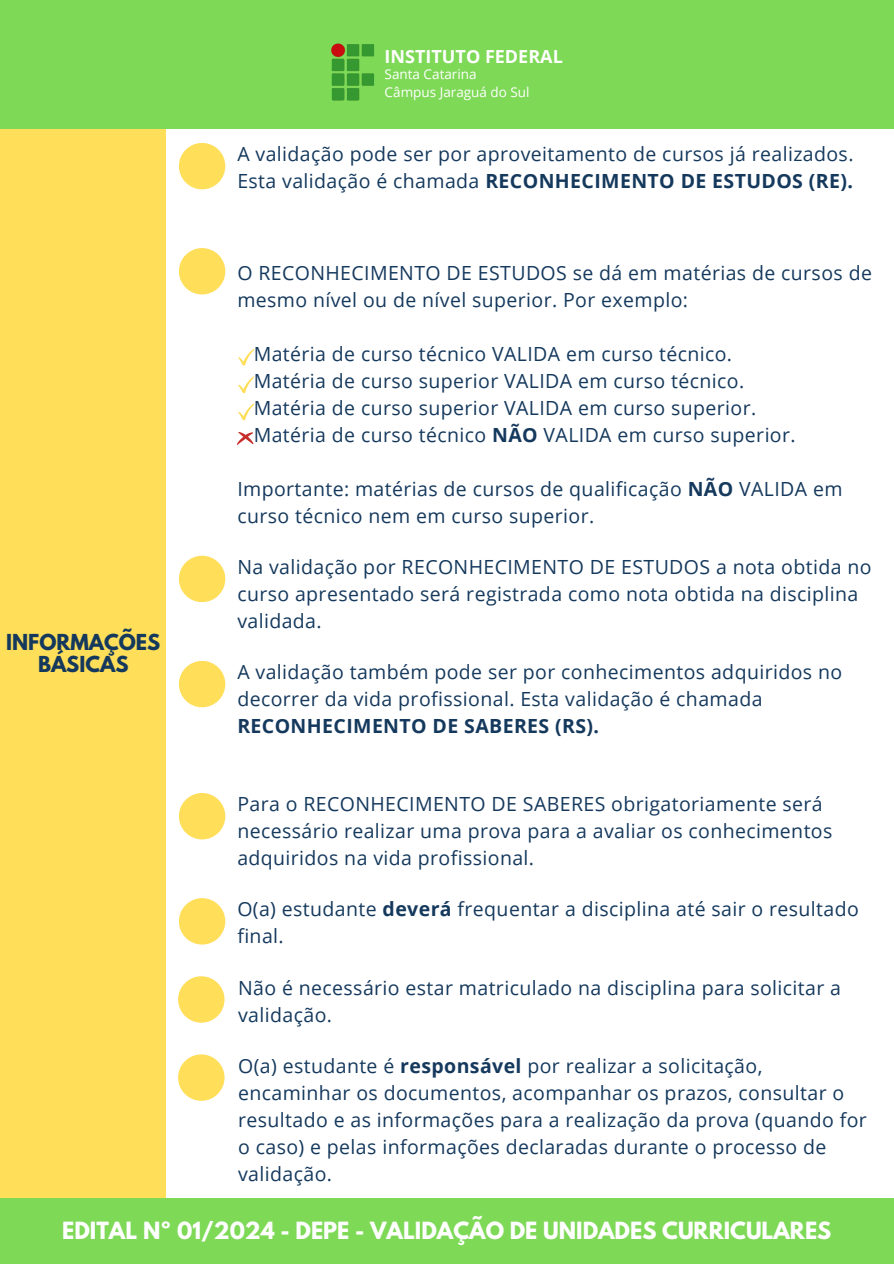
<style>
.page{position:relative;width:894px;height:1264px;background:#fff}
.page>*{position:absolute;margin:0;border:0;box-sizing:border-box;transform-origin:0 0}
.t1{font:700 21px "League Spartan";color:#fff}
.t2{font:19.5px/27px "Open Sans";letter-spacing:.02em;color:#15395d}
.t3{font:700 19.5px/22.5px "League Spartan";color:#15395d;text-align:center}
.t4{font:700 18px "Open Sans";color:#fff}
.t5{font:13.5px "Open Sans";color:#fff}
.s1{font-weight:700}
</style>
<div class="page">
<div style="left:0;top:102px;width:166px;height:1118px;background:#ffde59"></div>
<div style="left:0;top:1198px;width:893px;height:65px;background:#7ed957"></div>
<div style="left:0;top:0;width:893px;height:128px;background:#7ed957"></div>
<img style="left:331px;top:43px;width:44px;height:58px">
<div style="left:179px;top:248px;width:46px;height:46px;background:#ffde59;border-radius:50%"></div>
<svg style="left:238px;top:349px;width:16px;height:16px"></svg>
<svg style="left:238px;top:376px;width:16px;height:17px"></svg>
<svg style="left:238px;top:403px;width:16px;height:17px"></svg>
<svg style="left:237px;top:432px;width:17px;height:14px"></svg>
<div style="left:179px;top:143px;width:46px;height:46px;background:#ffde59;border-radius:50%"></div>
<div style="left:179px;top:661px;width:46px;height:46px;background:#ffde59;border-radius:50%"></div>
<div style="left:178px;top:976px;width:46px;height:46px;background:#ffde59;border-radius:50%"></div>
<div style="left:178px;top:1054px;width:46px;height:46px;background:#ffde59;border-radius:50%"></div>
<div style="left:179px;top:898px;width:46px;height:46px;background:#ffde59;border-radius:50%"></div>
<div style="left:179px;top:793px;width:46px;height:46px;background:#ffde59;border-radius:50%"></div>
<div style="left:179px;top:555px;width:46px;height:47px;background:#ffde59;border-radius:50%"></div>
<p class="t4" style="left:384px;top:43px;width:180px">INSTITUTO FEDERAL</p>
<h3 class="t5" style="left:384px;top:64px;width:93px">Santa Catarina</h3>
<p class="t5" style="left:384px;top:82px;width:146px">Câmpus Jaraguá do Sul</p>
<p class="t2" style="left:237px;top:140px;width:617px">A validação pode ser por aproveitamento de cursos já realizados.<br>Esta validação é chamada <span class="s1">RECONHECIMENTO DE ESTUDOS (RE).</span></p>
<h2 class="t3" style="left:6px;top:633px;width:156px">INFORMAÇÕES<br>BÁSICAS</h2>
<h1 class="t2" style="left:237px;top:259px;width:636px">O RECONHECIMENTO DE ESTUDOS se dá em matérias de cursos de mesmo nível ou de nível superior. Por exemplo:</h1>
<h2 class="t2" style="left:254px;top:340px;width:543px">Matéria de curso técnico VALIDA em curso técnico.<br>Matéria de curso superior VALIDA em curso técnico.<br>Matéria de curso superior VALIDA em curso superior.<br>Matéria de curso técnico <span class="s1">NÃO</span> VALIDA em curso superior.</h2>
<h2 class="t2" style="left:237px;top:475px;width:606px">Importante: matérias de cursos de qualificação <span class="s1">NÃO</span> VALIDA em curso técnico nem em curso superior.</h2>
<h2 class="t2" style="left:237px;top:553px;width:635px">Na validação por RECONHECIMENTO DE ESTUDOS a nota obtida no curso apresentado será registrada como nota obtida na disciplina validada.</h2>
<p class="t2" style="left:237px;top:658px;width:606px">A validação também pode ser por conhecimentos adquiridos no decorrer da vida profissional. Esta validação é chamada<br><span class="s1">RECONHECIMENTO DE SABERES (RS).</span></p>
<h2 class="t2" style="left:237px;top:790px;width:596px">Para o RECONHECIMENTO DE SABERES obrigatoriamente será necessário realizar uma prova para a avaliar os conhecimentos adquiridos na vida profissional.</h2>
<h2 class="t2" style="left:237px;top:895px;width:623px">O(a) estudante <span class="s1">deverá</span> frequentar a disciplina até sair o resultado final.</h2>
<p class="t2" style="left:238px;top:973px;width:604px">Não é necessário estar matriculado na disciplina para solicitar a validação.</p>
<p class="t2" style="left:238px;top:1051px;width:630px">O(a) estudante é <span class="s1">responsável</span> por realizar a solicitação, encaminhar os documentos, acompanhar os prazos, consultar o resultado e as informações para a realização da prova (quando for o caso) e pelas informações declaradas durante o processo de validação.</p>
<h2 class="t1" style="left:62px;top:1219px;width:770px">EDITAL Nº 01/2024 - DEPE - VALIDAÇÃO DE UNIDADES CURRICULARES</h2>
</div>
